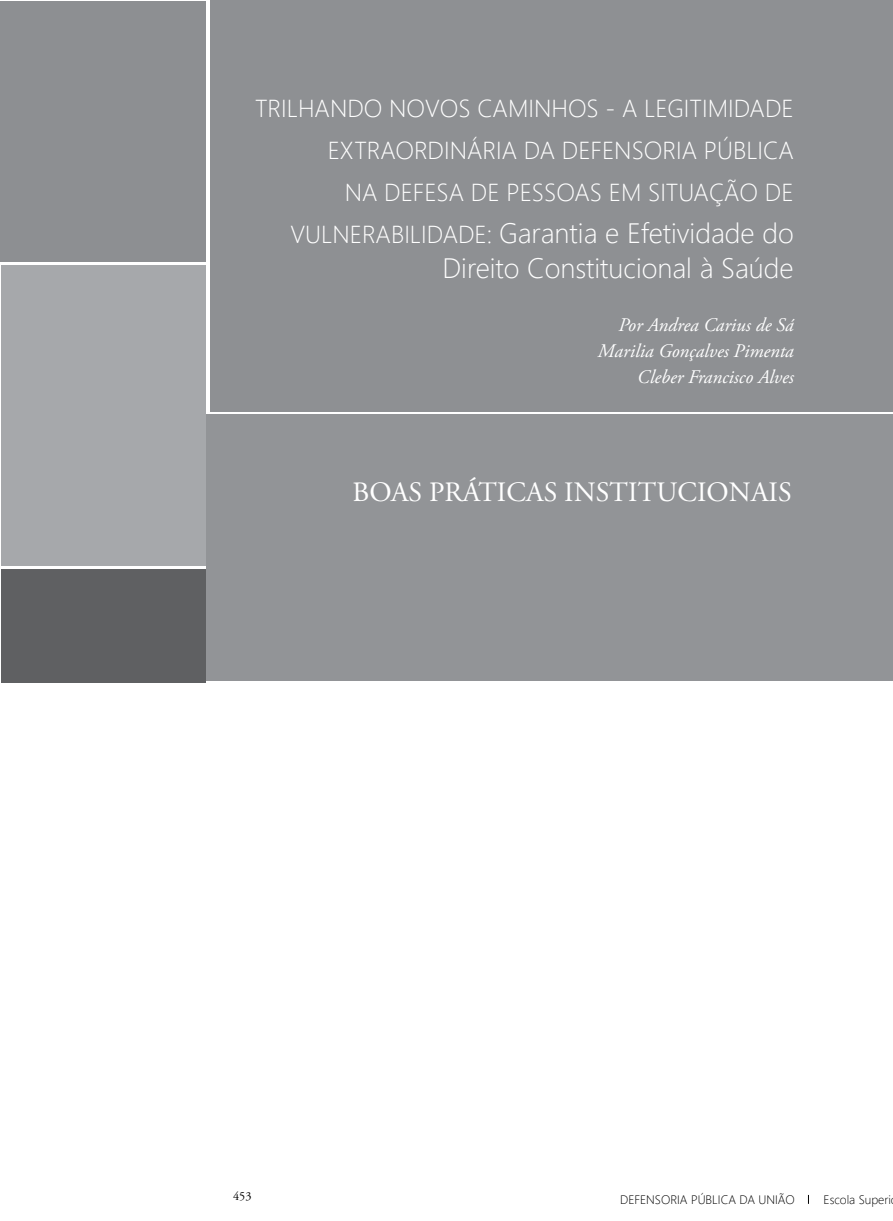
<style>
.page{position:relative;width:893px;height:1221px;background:#fff}
.page>*{position:absolute;margin:0;border:0;box-sizing:border-box;transform-origin:0 0}
.t1{font:28px/35px "Webly Sleek UI Light";color:#fff;text-align:right}
.t2{font:28px "Adobe Garamond Pro";color:#fff}
.t3{font:24.5px/42px "Webly Sleek UI Light";color:#fff;text-align:right}
.t4{font:italic 19.25px/26.2px "Adobe Garamond Pro";color:#fff;text-align:right}
.t5{font:12.25px "Webly Sleek UI Light";color:#000}
.t6{font:12.25px "Adobe Garamond Pro";color:#000}
.s1{font-size:24.5px}
</style>
<div class="page">
<div style="left:1px;top:1px;width:205px;height:261px;background:#8d8f92"></div>
<div style="left:2px;top:265px;width:204px;height:300px;background:#a6a8ab"></div>
<div style="left:2px;top:569px;width:204px;height:113px;background:#5f6062"></div>
<div style="left:210px;top:0;width:683px;height:412px;background:#8e9093"></div>
<div style="left:207px;top:414px;width:686px;height:267px;background:#929497"></div>
<p class="t3" style="left:255px;top:86px;width:540px">TRILHANDO NOVOS CAMINHOS - A LEGITIMIDADE<br>EXTRAORDINÁRIA DA DEFENSORIA PÚBLICA<br>NA DEFESA DE PESSOAS EM SITUAÇÃO DE</p>
<p class="t1" style="left:290px;top:214px;width:505px"><span class="s1">VULNERABILIDADE:</span> Garantia e Efetividade do<br>Direito Constitucional à Saúde</p>
<p class="t4" style="left:598px;top:312px;width:197px">Por Andrea Carius de Sá<br>Marilia Gonçalves Pimenta<br>Cleber Francisco Alves</p>
<p class="t2" style="left:352px;top:475px;width:35px">BOAS</p>
<p class="t2" style="left:429px;top:475px;width:17px">PRÁTICAS</p>
<p class="t2" style="left:564px;top:475px;width:28px">INSTITUCIONAIS</p>
<p class="t6" style="left:233px;top:1188px;width:20px">453</p>
<p class="t5" style="left:620px;top:1190px;width:176px">DEFENSORIA PÚBLICA DA UNIÃO</p>
<p class="t5" style="left:824px;top:1190px;width:69px">Escola Superi</p>
</div>
